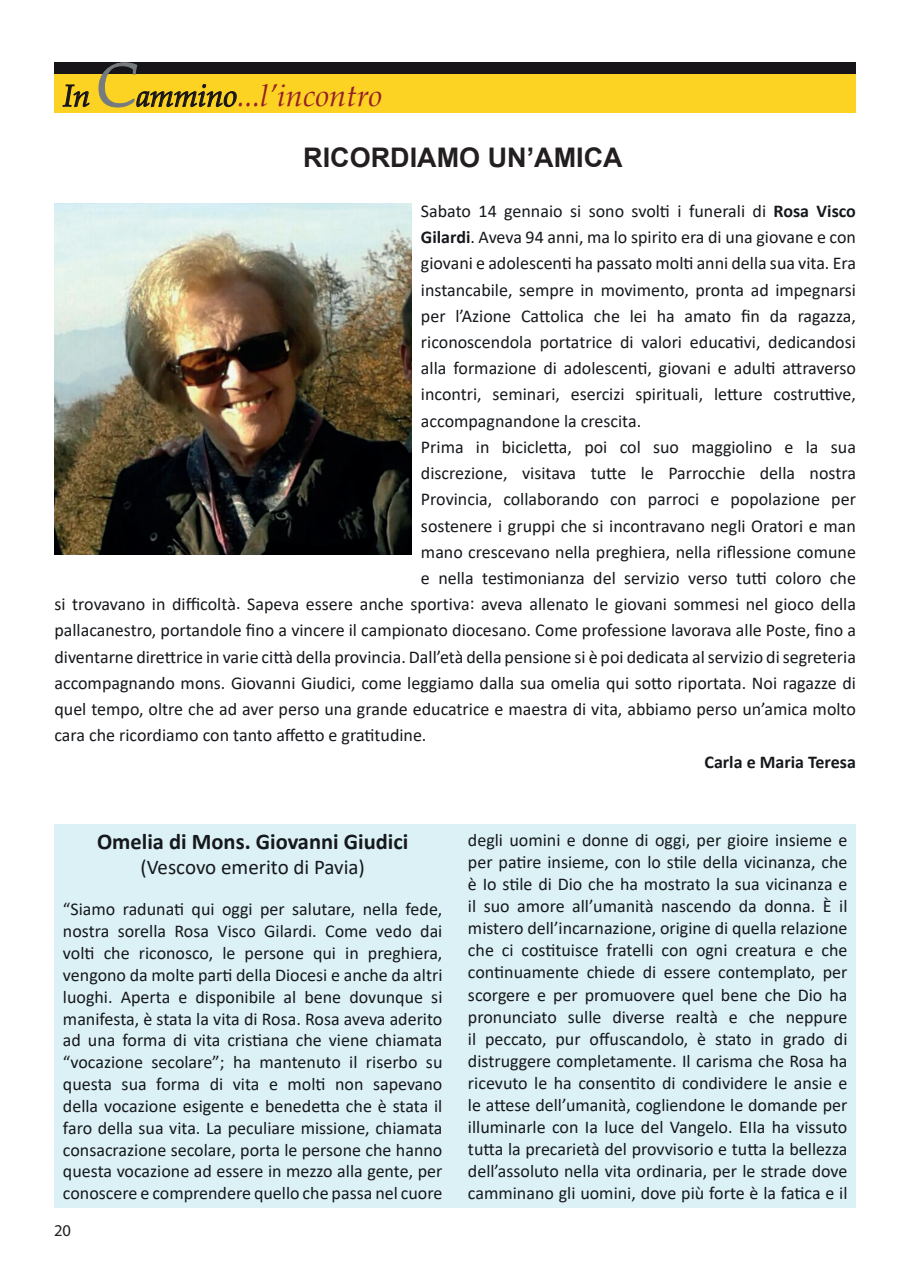
<style>
.page{position:relative;width:910px;height:1280px;background:#fff}
.page>*{position:absolute;margin:0;border:0;box-sizing:border-box;transform-origin:0 0}
.t1{font:italic 30.75px "Book Antiqua";color:#962029}
.t2{font:700 27px "Arial";color:#231f20}
.t3{font:700 22.5px "Calibri";color:#15181c}
.t4{font:21px "Calibri";color:#15181c}
.t5{font:18px/22px "Calibri";color:#15181c;text-align:justify}
.t6{font:700 18px "Calibri";color:#15181c}
.t7{font:16.5px "Myriad Pro";color:#231f20}
.s1{color:#171419}
.s2{font-size:61.95px;color:#767b7f}
.s3{font-weight:700}
</style>
<div class="page">
<div style="left:54px;top:824px;width:802px;height:384px;background:#dcf1f5"></div>
<div style="left:54px;top:62px;width:802px;height:50px;background:#fcd223"></div>
<div style="left:54px;top:62px;width:802px;height:12px;background:#171419"></div>
<svg style="left:63px;top:85px;width:27px;height:22px"></svg>
<svg style="left:99px;top:62px;width:138px;height:45px"></svg>
<img style="left:54px;top:203px;width:357px;height:352px">
<h1 class="t1" style="left:63px;top:78px;width:320px"><span class="s1">In</span><span class="s2">C</span><span class="s1">ammino</span>...l’incontro</h1>
<h2 class="t2" style="left:303px;top:139px;width:321px">RICORDIAMO UN’AMICA</h2>
<p class="t5" style="left:421px;top:199px;width:436px">Sabato 14 gennaio si sono svolti i funerali di <span class="s3">Rosa Visco</span></p>
<p class="t5" style="left:421px;top:226px;width:436px"><span class="s3">Gilardi</span>. Aveva 94 anni, ma lo spirito era di una giovane e con</p>
<p class="t5" style="left:421px;top:252px;width:436px">giovani e adolescenti ha passato molti anni della sua vita. Era</p>
<p class="t5" style="left:421px;top:278px;width:436px">instancabile, sempre in movimento, pronta ad impegnarsi</p>
<p class="t5" style="left:421px;top:304px;width:436px">per l’Azione Cattolica che lei ha amato fin da ragazza,</p>
<p class="t5" style="left:421px;top:330px;width:436px">riconoscendola portatrice di valori educativi, dedicandosi</p>
<p class="t5" style="left:421px;top:357px;width:436px">alla formazione di adolescenti, giovani e adulti attraverso</p>
<p class="t5" style="left:421px;top:383px;width:436px">incontri, seminari, esercizi spirituali, letture costruttive,</p>
<p class="t5" style="left:421px;top:409px;width:222px">accompagnandone la crescita.</p>
<p class="t5" style="left:421px;top:435px;width:436px">Prima in bicicletta, poi col suo maggiolino e la sua</p>
<p class="t5" style="left:421px;top:462px;width:436px">discrezione, visitava tutte le Parrocchie della nostra</p>
<p class="t5" style="left:421px;top:488px;width:436px">Provincia, collaborando con parroci e popolazione per</p>
<p class="t5" style="left:421px;top:514px;width:436px">sostenere i gruppi che si incontravano negli Oratori e man</p>
<p class="t5" style="left:421px;top:540px;width:436px">mano crescevano nella preghiera, nella riflessione comune</p>
<p class="t5" style="left:421px;top:567px;width:436px">e nella testimonianza del servizio verso tutti coloro che</p>
<p class="t5" style="left:54px;top:593px;width:803px">si trovavano in difficoltà. Sapeva essere anche sportiva: aveva allenato le giovani sommesi nel gioco della</p>
<p class="t5" style="left:54px;top:619px;width:803px">pallacanestro, portandole fino a vincere il campionato diocesano. Come professione lavorava alle Poste, fino a</p>
<p class="t5" style="left:54px;top:645px;width:803px">diventarne direttrice in varie città della provincia. Dall’età della pensione si è poi dedicata al servizio di segreteria</p>
<p class="t5" style="left:54px;top:671px;width:803px">accompagnando mons. Giovanni Giudici, come leggiamo dalla sua omelia qui sotto riportata. Noi ragazze di</p>
<p class="t5" style="left:54px;top:698px;width:803px">quel tempo, oltre che ad aver perso una grande educatrice e maestra di vita, abbiamo perso un’amica molto</p>
<p class="t5" style="left:54px;top:724px;width:374px">cara che ricordiamo con tanto affetto e gratitudine.</p>
<p class="t6" style="left:704px;top:749px;width:153px">Carla e Maria Teresa</p>
<p class="t3" style="left:97px;top:826px;width:313px">Omelia di Mons. Giovanni Giudici</p>
<p class="t4" style="left:140px;top:852px;width:226px">(Vescovo emerito di Pavia)</p>
<p class="t5" style="left:63px;top:898px;width:381px">“Siamo radunati qui oggi per salutare, nella fede, nostra sorella Rosa Visco Gilardi. Come vedo dai volti che riconosco, le persone qui in preghiera, vengono da molte parti della Diocesi e anche da altri luoghi. Aperta e disponibile al bene dovunque si manifesta, è stata la vita di Rosa. Rosa aveva aderito ad una forma di vita cristiana che viene chiamata “vocazione secolare”; ha mantenuto il riserbo su questa sua forma di vita e molti non sapevano della vocazione esigente e benedetta che è stata il faro della sua vita. La peculiare missione, chiamata consacrazione secolare, porta le persone che hanno questa vocazione ad essere in mezzo alla gente, per conoscere e comprendere quello che passa nel cuore</p>
<p class="t7" style="left:54px;top:1221px;width:18px">20</p>
<p class="t5" style="left:468px;top:828px;width:381px">degli uomini e donne di oggi, per gioire insieme e per patire insieme, con lo stile della vicinanza, che è Io stile di Dio che ha mostrato la sua vicinanza e il suo amore all’umanità nascendo da donna. È il mistero dell’incarnazione, origine di quella relazione che ci costituisce fratelli con ogni creatura e che continuamente chiede di essere contemplato, per scorgere e per promuovere quel bene che Dio ha pronunciato sulle diverse realtà e che neppure il peccato, pur offuscandolo, è stato in grado di distruggere completamente. Il carisma che Rosa ha ricevuto le ha consentito di condividere le ansie e le attese dell’umanità, cogliendone le domande per illuminarle con Ia luce del Vangelo. EIIa ha vissuto tutta la precarietà del provvisorio e tutta la bellezza dell’assoluto nella vita ordinaria, per le strade dove camminano gli uomini, dove più forte è la fatica e il</p>
</div>
